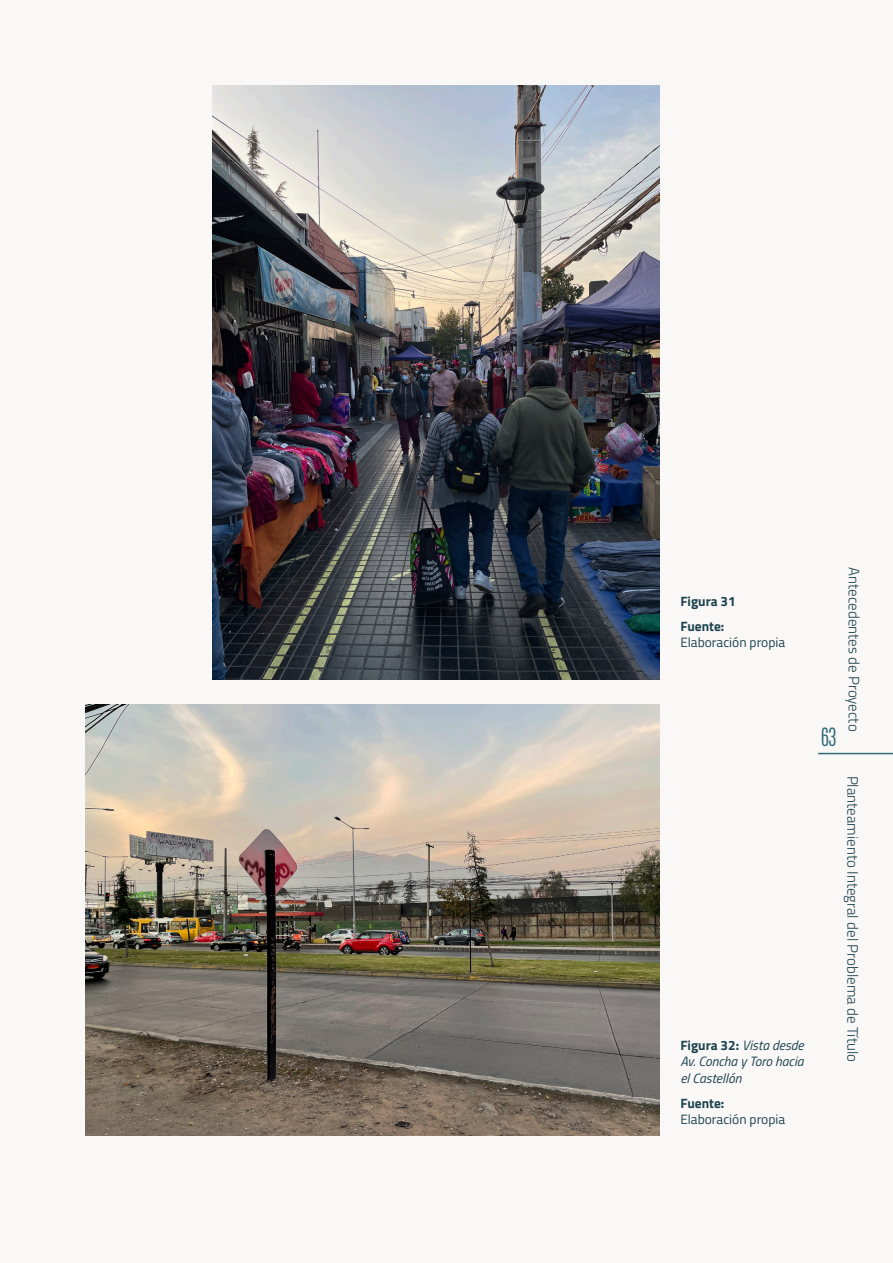
<style>
.page{position:relative;width:893px;height:1263px;background:#faf7f7}
.page>*{position:absolute;margin:0;border:0;box-sizing:border-box;transform-origin:0 0}
.t1{font:300 21px "Antonio";color:#2e6976}
.t2{font:300 15px "Titillium Web";color:#1c434e}
.t3{font:italic 13.5px/16.5px "Titillium Web";color:#1c434e;text-align:justify}
.t4{font:13.5px/16.5px "Titillium Web";color:#1c434e}
.t5{font:700 13.5px "Titillium Web";color:#1c434e}
.s1{font-weight:700}
.s2{font-weight:700;font-style:normal}
</style>
<div class="page">
<hr style="left:818px;top:753px;width:75px;height:1px;background:#2e6976">
<img style="left:213px;top:85px;width:446px;height:595px">
<img style="left:85px;top:705px;width:574px;height:430px">
<p class="t5" style="left:680px;top:591px;width:57px">Figura 31</p>
<p class="t4" style="left:680px;top:617px;width:106px"><span class="s1">Fuente:<br></span>Elaboración propia</p>
<p class="t3" style="left:680px;top:1036px;width:125px"><span class="s2">Figura 32:</span> Vista desde Av. Concha y Toro hacia el Castellón</p>
<p class="t4" style="left:680px;top:1094px;width:106px"><span class="s1">Fuente:<br></span>Elaboración propia</p>
<h1 class="t1" style="left:821px;top:722px;width:17px">63</h1>
<p class="t2" style="left:865px;top:567px;width:166px;rotate:90deg">Antecedentes de Proyecto</p>
<p class="t2" style="left:863px;top:775px;width:288px;rotate:90deg">Planteamiento Integral del Problema de Título</p>
</div>
